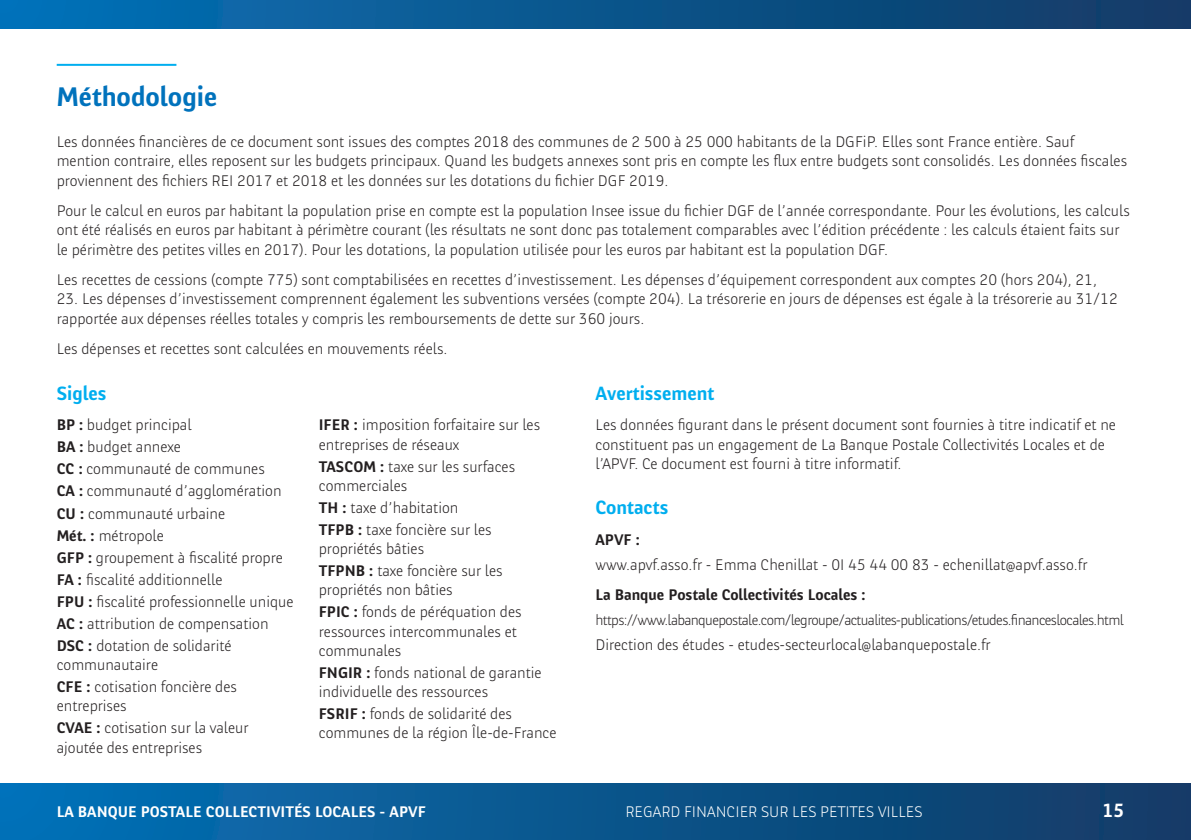
<style>
.page{position:relative;width:1191px;height:840px;background:#fff}
.page>*{position:absolute;margin:0;border:0;box-sizing:border-box;transform-origin:0 0}
.t1{font:700 28px "Banque Post";color:#0072bc}
.t2{font:700 20px "Banque Post";color:#00aeef}
.t3{font:700 20px "Banque Post";color:#fff}
.t4{font:300 16px/19.2px "Banque Post";color:#231f20}
.t5{font:700 16px "Banque Post";color:#231f20}
.t6{font:700 16px "Banque Post";color:#fff}
.t7{font:300 16px "Banque Post";color:#fff}
.t8{font:300 15px "Banque Post";letter-spacing:-.04em;color:#231f20}
.s1{font-weight:700}
</style>
<div class="page">
<div style="left:0;top:0;width:1191px;height:28px;background:linear-gradient(to right,#0372b8,#133a64)"></div>
<div style="left:0;top:782px;width:1191px;height:57px;background:linear-gradient(to right,#0372b7,#133a64)"></div>
<hr style="left:57px;top:64px;width:119px;height:2px;background:#00aeef">
<p class="t1" style="left:57px;top:82px;width:162px">Méthodologie</p>
<p class="t4" style="left:57px;top:132px;width:1072px">Les données financières de ce document sont issues des comptes 2018 des communes de 2 500 à 25 000 habitants de la DGFiP. Elles sont France entière. Sauf mention contraire, elles reposent sur les budgets principaux. Quand les budgets annexes sont pris en compte les flux entre budgets sont consolidés. Les données fiscales proviennent des fichiers REI 2017 et 2018 et les données sur les dotations du fichier DGF 2019.</p>
<p class="t4" style="left:57px;top:201px;width:1074px">Pour le calcul en euros par habitant la population prise en compte est la population Insee issue du fichier DGF de l’année correspondante. Pour les évolutions, les calculs ont été réalisés en euros par habitant à périmètre courant (les résultats ne sont donc pas totalement comparables avec l’édition précédente : les calculs étaient faits sur le périmètre des petites villes en 2017). Pour les dotations, la population utilisée pour les euros par habitant est la population DGF.</p>
<p class="t4" style="left:57px;top:270px;width:1041px">Les recettes de cessions (compte 775) sont comptabilisées en recettes d’investissement. Les dépenses d’équipement correspondent aux comptes 20 (hors 204), 21,</p>
<p class="t4" style="left:57px;top:289px;width:1062px">23. Les dépenses d’investissement comprennent également les subventions versées (compte 204). La trésorerie en jours de dépenses est égale à la trésorerie au 31/12 rapportée aux dépenses réelles totales y compris les remboursements de dette sur 360 jours.</p>
<p class="t4" style="left:57px;top:339px;width:392px">Les dépenses et recettes sont calculées en mouvements réels.</p>
<p class="t2" style="left:57px;top:382px;width:51px">Sigles</p>
<p class="t4" style="left:57px;top:415px;width:136px"><span class="s1">BP :</span> budget principal</p>
<p class="t4" style="left:57px;top:437px;width:126px"><span class="s1">BA :</span> budget annexe</p>
<p class="t4" style="left:57px;top:459px;width:210px"><span class="s1">CC :</span> communauté de communes</p>
<p class="t4" style="left:57px;top:481px;width:226px"><span class="s1">CA :</span> communauté d’agglomération</p>
<p class="t4" style="left:57px;top:503px;width:170px"><span class="s1">CU :</span> communauté urbaine</p>
<p class="t4" style="left:57px;top:525px;width:109px"><span class="s1">Mét. :</span> métropole</p>
<p class="t4" style="left:57px;top:547px;width:228px"><span class="s1">GFP :</span> groupement à fiscalité propre</p>
<p class="t4" style="left:57px;top:569px;width:167px"><span class="s1">FA :</span> fiscalité additionnelle</p>
<p class="t4" style="left:57px;top:591px;width:238px"><span class="s1">FPU :</span> fiscalité professionnelle unique</p>
<p class="t4" style="left:57px;top:613px;width:213px"><span class="s1">AC :</span> attribution de compensation</p>
<p class="t4" style="left:57px;top:635px;width:176px"><span class="s1">DSC :</span> dotation de solidarité communautaire</p>
<p class="t4" style="left:57px;top:677px;width:182px"><span class="s1">CFE :</span> cotisation foncière des entreprises</p>
<p class="t4" style="left:57px;top:718px;width:193px"><span class="s1">CVAE :</span> cotisation sur la valeur ajoutée des entreprises</p>
<p class="t2" style="left:595px;top:382px;width:120px">Avertissement</p>
<p class="t4" style="left:595px;top:415px;width:522px">Les données figurant dans le présent document sont fournies à titre indicatif et ne constituent pas un engagement de La Banque Postale Collectivités Locales et de l’APVF. Ce document est fourni à titre informatif.</p>
<p class="t2" style="left:595px;top:496px;width:74px">Contacts</p>
<p class="t5" style="left:595px;top:530px;width:46px">APVF :</p>
<p class="t4" style="left:595px;top:554px;width:493px">www.apvf.asso.fr - Emma Chenillat - 0I 45 44 00 83 - echenillat@apvf.asso.fr</p>
<p class="t5" style="left:595px;top:586px;width:271px">La Banque Postale Collectivités Locales :</p>
<p class="t8" style="left:595px;top:611px;width:530px">https://www.labanquepostale.com/legroupe/actualites-publications/etudes.financeslocales.html</p>
<p class="t4" style="left:595px;top:634px;width:397px">Direction des études - etudes-secteurlocal@labanquepostale.fr</p>
<p class="t4" style="left:319px;top:415px;width:223px"><span class="s1">IFER :</span> imposition forfaitaire sur les entreprises de réseaux</p>
<p class="t4" style="left:319px;top:456px;width:198px"><span class="s1">TASCOM :</span> taxe sur les surfaces commerciales</p>
<p class="t4" style="left:319px;top:498px;width:141px"><span class="s1">TH :</span> taxe d’habitation</p>
<p class="t4" style="left:319px;top:520px;width:174px"><span class="s1">TFPB :</span> taxe foncière sur les propriétés bâties</p>
<p class="t4" style="left:319px;top:561px;width:185px"><span class="s1">TFPNB :</span> taxe foncière sur les propriétés non bâties</p>
<p class="t4" style="left:319px;top:602px;width:204px"><span class="s1">FPIC :</span> fonds de péréquation des ressources intercommunales et communales</p>
<p class="t4" style="left:319px;top:663px;width:224px"><span class="s1">FNGIR :</span> fonds national de garantie individuelle des ressources</p>
<p class="t4" style="left:319px;top:704px;width:239px"><span class="s1">FSRIF :</span> fonds de solidarité des communes de la région Île-de-France</p>
<p class="t6" style="left:57px;top:802px;width:370px">LA BANQUE POSTALE COLLECTIVITÉS LOCALES - APVF</p>
<p class="t7" style="left:625px;top:802px;width:299px">REGARD FINANCIER SUR LES PETITES VILLES</p>
<p class="t3" style="left:1102px;top:799px;width:23px">15</p>
</div>
